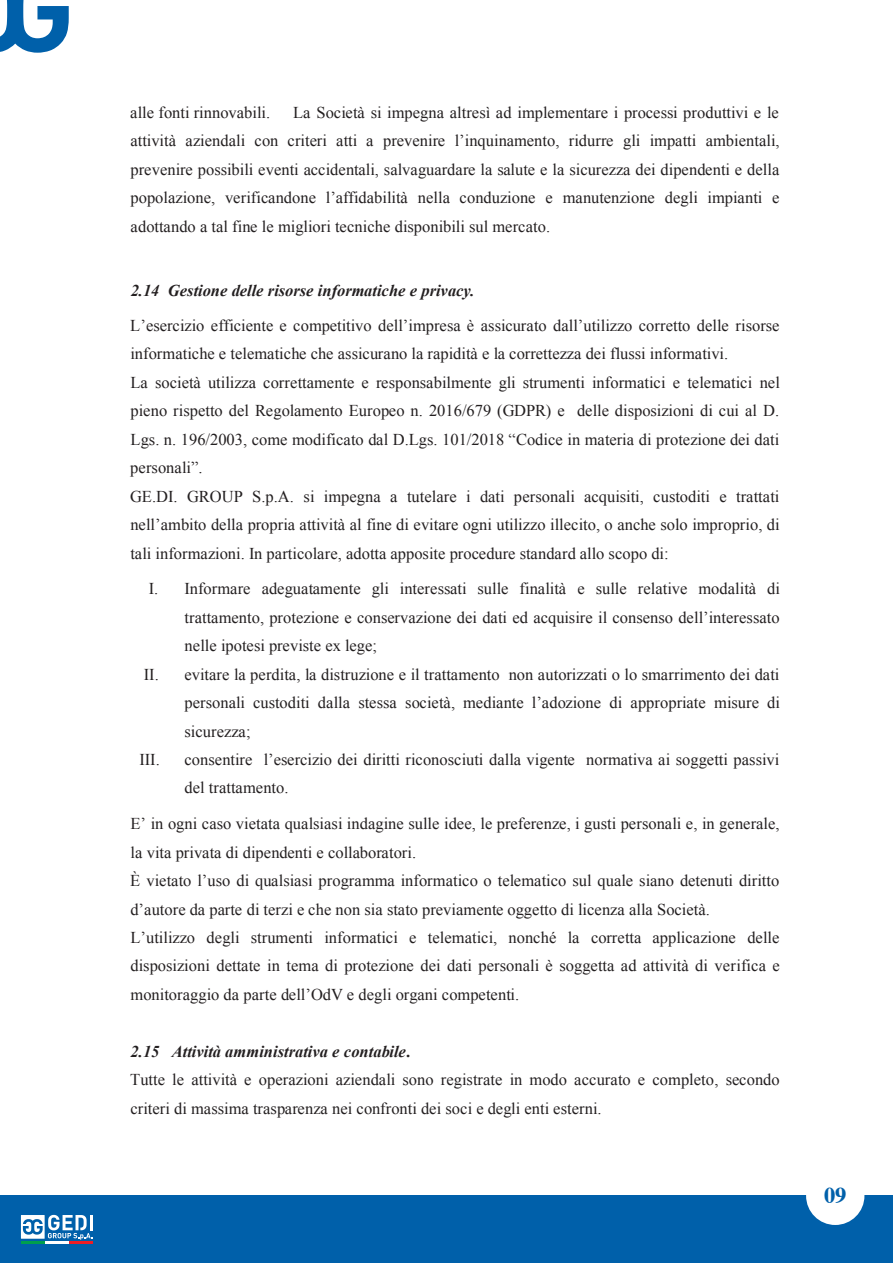
<style>
.page{position:relative;width:893px;height:1263px;background:#fff}
.page>*{position:absolute;margin:0;border:0;box-sizing:border-box;transform-origin:0 0}
.t1{font:700 22.5px "Times";color:#0060aa}
.t2{font:16.5px/28.5px "Times New Roman";color:#231f20}
.t3{font:italic 700 16.5px "Times New Roman";color:#231f20}
.s1{font-weight:700;font-style:italic}
.s2{font-weight:700}
</style>
<div class="page">
<svg style="left:0;top:0;width:69px;height:53px"></svg>
<div style="left:0;top:1196px;width:893px;height:67px;background:#0060aa"></div>
<hr style="left:21px;top:1241px;width:24px;height:3px;background:#009f4d">
<hr style="left:45px;top:1241px;width:24px;height:3px;background:#fff">
<hr style="left:69px;top:1241px;width:24px;height:3px;background:#ed1d24">
<hr style="left:90px;top:1215px;width:3px;height:15px;background:#fff">
<svg style="left:21px;top:1215px;width:71px;height:25px"></svg>
<div style="left:806px;top:1166px;width:58px;height:59px;background:#fff;border-radius:50%"></div>
<p class="t2" style="left:130px;top:98px;width:651px;text-align:justify;text-indent:163px">La Società si impegna altresì ad implementare i processi produttivi e le attività aziendali con criteri atti a prevenire l’inquinamento, ridurre gli impatti ambientali, prevenire possibili eventi accidentali, salvaguardare la salute e la sicurezza dei dipendenti e della popolazione, verificandone l’affidabilità nella conduzione e manutenzione degli impianti e adottando a tal fine le migliori tecniche disponibili sul mercato.</p>
<p class="t2" style="left:130px;top:98px;width:141px">alle fonti rinnovabili.</p>
<p class="t3" style="left:131px;top:279px;width:346px">2.14 Gestione delle risorse informatiche e privacy.</p>
<p class="t2" style="left:130px;top:311px;width:651px">L’esercizio efficiente e competitivo dell’impresa è assicurato dall’utilizzo corretto delle risorse informatiche e telematiche che assicurano la rapidità e la correttezza dei flussi informativi.<br>La società utilizza correttamente e responsabilmente gli strumenti informatici e telematici nel pieno rispetto del Regolamento Europeo n. 2016/679 (GDPR) e delle disposizioni di cui al D.<br>Lgs. n. 196/2003, come modificato dal D.Lgs. 101/2018 “Codice in materia di protezione dei dati personali”.<br>GE.DI. GROUP S.p.A. si impegna a tutelare i dati personali acquisiti, custoditi e trattati nell’ambito della propria attività al fine di evitare ogni utilizzo illecito, o anche solo improprio, di tali informazioni. In particolare, adotta apposite procedure standard allo scopo di:</p>
<p class="t2" style="left:149px;top:574px;width:633px">I. Informare adeguatamente gli interessati sulle finalità e sulle relative modalità di</p>
<p class="t2" style="left:185px;top:603px;width:597px">trattamento, protezione e conservazione dei dati ed acquisire il consenso dell’interessato</p>
<p class="t2" style="left:185px;top:631px;width:194px">nelle ipotesi previste ex lege;</p>
<p class="t2" style="left:144px;top:660px;width:637px">II. evitare la perdita, la distruzione e il trattamento non autorizzati o lo smarrimento dei dati</p>
<p class="t2" style="left:184px;top:688px;width:597px">personali custoditi dalla stessa società, mediante l’adozione di appropriate misure di</p>
<p class="t2" style="left:184px;top:717px;width:68px">sicurezza;</p>
<p class="t2" style="left:139px;top:745px;width:22px">III.</p>
<p class="t2" style="left:184px;top:745px;width:596px">consentire l’esercizio dei diritti riconosciuti dalla vigente normativa ai soggetti passivi del trattamento.</p>
<p class="t2" style="left:130px;top:809px;width:651px">E’ in ogni caso vietata qualsiasi indagine sulle idee, le preferenze, i gusti personali e, in generale, la vita privata di dipendenti e collaboratori.<br>È vietato l’uso di qualsiasi programma informatico o telematico sul quale siano detenuti diritto d’autore da parte di terzi e che non sia stato previamente oggetto di licenza alla Società.<br>L’utilizzo degli strumenti informatici e telematici, nonché la corretta applicazione delle disposizioni dettate in tema di protezione dei dati personali è soggetta ad attività di verifica e monitoraggio da parte dell’OdV e degli organi competenti.</p>
<p class="t2" style="left:130px;top:1037px;width:651px"><span class="s1">2.15 Attività amministrativa e contabile</span><span class="s2">.<br></span>Tutte le attività e operazioni aziendali sono registrate in modo accurato e completo, secondo criteri di massima trasparenza nei confronti dei soci e degli enti esterni.</p>
<h1 class="t1" style="left:824px;top:1174px;width:24px">09</h1>
</div>
